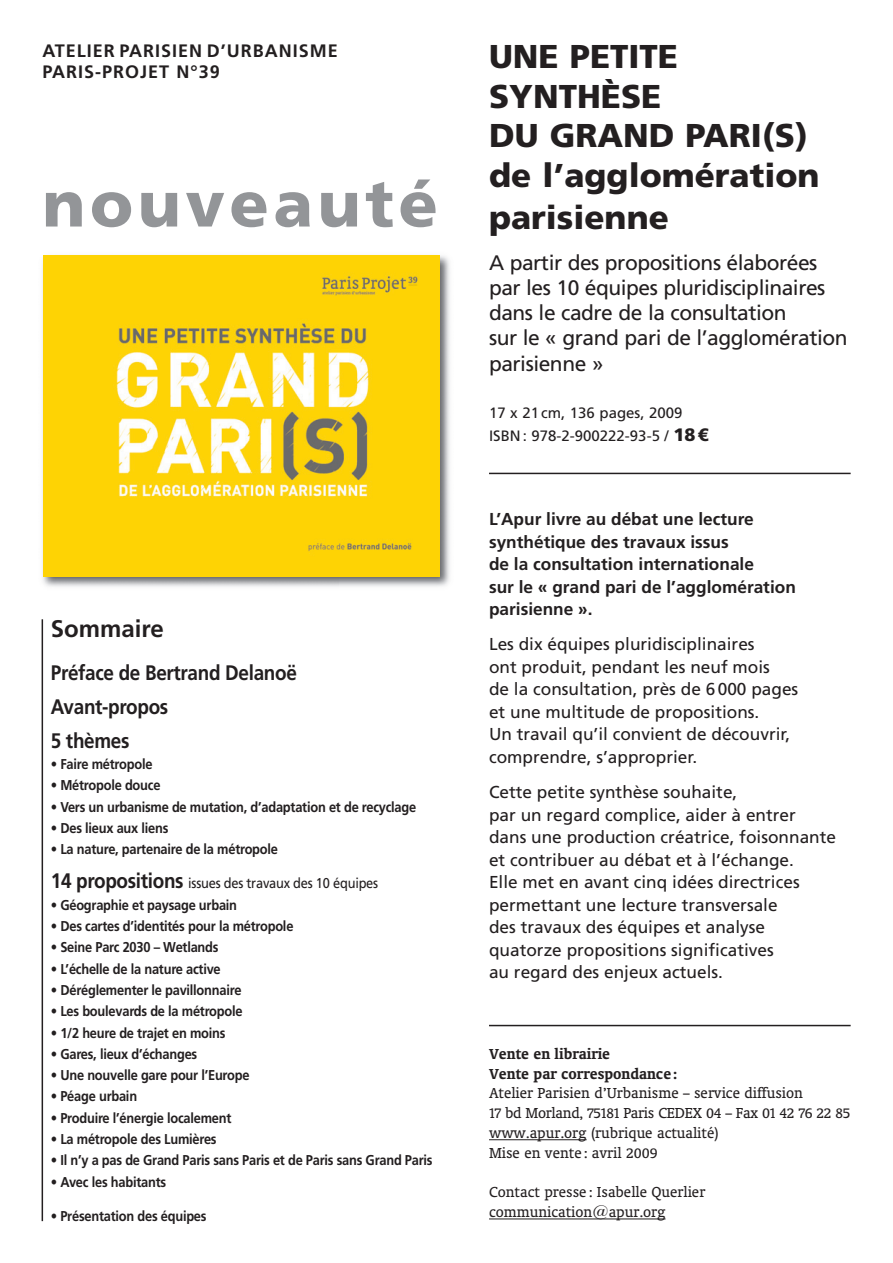
<style>
.page{position:relative;width:893px;height:1263px;background:#fff}
.page>*{position:absolute;margin:0;border:0;box-sizing:border-box;transform-origin:0 0}
.t1{font:900 64.5px "Frutiger";letter-spacing:.07em;color:#939598}
.t2{font:900 33px/40.2px "Frutiger";color:#231f20}
.t3{font:700 24px "Frutiger";color:#231f20}
.t4{font:21px/25.2px "Frutiger";letter-spacing:-.02em;color:#231f20}
.t5{font:700 21px/34px "Frutiger";letter-spacing:-.015em;color:#231f20;scale:.9 1}
.t6{font:700 18px/21.6px "Frutiger";letter-spacing:.055em;color:#231f20}
.t7{font:17.25px/22.5px "Frutiger";color:#231f20}
.t8{font:700 17.25px/22.5px "Frutiger";color:#231f20}
.t9{font:16.5px/19.8px "Oranda apur Roman";color:#231f20}
.t10{font:16.5px/19.8px "Oranda apur Bold";color:#231f20}
.t11{font:15px/22.5px "Frutiger";color:#231f20}
.t12{font:700 14.25px "Frutiger";letter-spacing:-.015em;color:#231f20;scale:.9 1}
.t13{font:14.25px "Frutiger";letter-spacing:-.015em;color:#231f20;scale:.9 1}
.s1{font-weight:700;font-size:21px}
.s2{font-weight:900;font-size:18px}
</style>
<div class="page">
<img style="left:42px;top:255px;width:408px;height:332px">
<img style="left:43px;top:256px;width:396px;height:320px">
<hr style="left:489px;top:1139px;width:97px;height:1px;background:#231f20">
<hr style="left:489px;top:1218px;width:176px;height:1px;background:#231f20">
<hr style="left:489px;top:1025px;width:361px;height:1px;background:#231f20">
<hr style="left:42px;top:619px;width:1px;height:602px;background:#231f20">
<hr style="left:489px;top:473px;width:361px;height:1px;background:#231f20">
<p class="t6" style="left:42px;top:41px;width:297px">ATELIER PARISIEN D’URBANISME<br>PARIS-PROJET N°39</p>
<h1 class="t1" style="left:42px;top:178px;width:397px">nouveauté</h1>
<h3 class="t3" style="left:51px;top:619px;width:114px">Sommaire</h3>
<h3 class="t5" style="left:51px;top:657px;width:275px">Préface de Bertrand Delanoë<br>Avant-propos<br>5 thèmes</h3>
<p class="t12" style="left:51px;top:758px;width:114px">• Faire métropole</p>
<p class="t12" style="left:51px;top:780px;width:123px">• Métropole douce</p>
<p class="t12" style="left:51px;top:801px;width:407px">• Vers un urbanisme de mutation, d’adaptation et de recyclage</p>
<p class="t12" style="left:51px;top:822px;width:132px">• Des lieux aux liens</p>
<p class="t12" style="left:51px;top:844px;width:254px">• La nature, partenaire de la métropole</p>
<p class="t13" style="left:51px;top:878px;width:365px"><span class="s1">14 propositions</span> issues des travaux des 10 équipes</p>
<p class="t12" style="left:51px;top:899px;width:208px">• Géographie et paysage urbain</p>
<p class="t12" style="left:51px;top:920px;width:271px">• Des cartes d’identités pour la métropole</p>
<p class="t12" style="left:51px;top:942px;width:188px">• Seine Parc 2030 – Wetlands</p>
<p class="t12" style="left:51px;top:963px;width:190px">• L’échelle de la nature active</p>
<p class="t12" style="left:51px;top:984px;width:213px">• Déréglementer le pavillonnaire</p>
<p class="t12" style="left:51px;top:1006px;width:215px">• Les boulevards de la métropole</p>
<p class="t12" style="left:51px;top:1027px;width:195px">• 1/2 heure de trajet en moins</p>
<p class="t12" style="left:51px;top:1048px;width:164px">• Gares, lieux d’échanges</p>
<p class="t12" style="left:51px;top:1069px;width:222px">• Une nouvelle gare pour l’Europe</p>
<p class="t12" style="left:51px;top:1091px;width:97px">• Péage urbain</p>
<p class="t12" style="left:51px;top:1112px;width:202px">• Produire l’énergie localement</p>
<p class="t12" style="left:51px;top:1133px;width:186px">• La métropole des Lumières</p>
<p class="t12" style="left:51px;top:1155px;width:426px">• Il n’y a pas de Grand Paris sans Paris et de Paris sans Grand Paris</p>
<p class="t12" style="left:51px;top:1176px;width:130px">• Avec les habitants</p>
<p class="t12" style="left:51px;top:1210px;width:174px">• Présentation des équipes</p>
<h2 class="t2" style="left:489px;top:39px;width:332px">UNE PETITE<br>SYNTHÈSE<br>DU GRAND PARI(S) de l’agglomération parisienne</h2>
<h3 class="t4" style="left:489px;top:251px;width:360px">A partir des propositions élaborées par les 10 équipes pluridisciplinaires dans le cadre de la consultation<br>sur le « grand pari de l’agglomération parisienne »</h3>
<p class="t11" style="left:489px;top:403px;width:221px">17 x 21 cm, 136 pages, 2009<br>ISBN : 978-2-900222-93-5 / <span class="s2">18 €</span></p>
<p class="t8" style="left:489px;top:509px;width:308px">L’Apur livre au débat une lecture synthétique des travaux issus<br>de la consultation internationale<br>sur le « grand pari de l’agglomération parisienne ».</p>
<p class="t7" style="left:489px;top:634px;width:311px">Les dix équipes pluridisciplinaires<br>ont produit, pendant les neuf mois<br>de la consultation, près de 6 000 pages et une multitude de propositions.<br>Un travail qu’il convient de découvrir, comprendre, s’approprier.</p>
<p class="t7" style="left:489px;top:782px;width:348px">Cette petite synthèse souhaite,<br>par un regard complice, aider à entrer dans une production créatrice, foisonnante et contribuer au débat et à l’échange.<br>Elle met en avant cinq idées directrices permettant une lecture transversale<br>des travaux des équipes et analyse quatorze propositions significatives<br>au regard des enjeux actuels.</p>
<p class="t10" style="left:489px;top:1044px;width:190px">Vente en librairie<br>Vente par correspondance :</p>
<p class="t9" style="left:489px;top:1084px;width:363px">Atelier Parisien d’Urbanisme – service diffusion<br>17 bd Morland, 75181 Paris CEDEX 04 – Fax 01 42 76 22 85 www.apur.org (rubrique actualité)<br>Mise en vente : avril 2009</p>
<p class="t9" style="left:489px;top:1183px;width:218px">Contact presse : Isabelle Querlier communication@apur.org</p>
</div>
